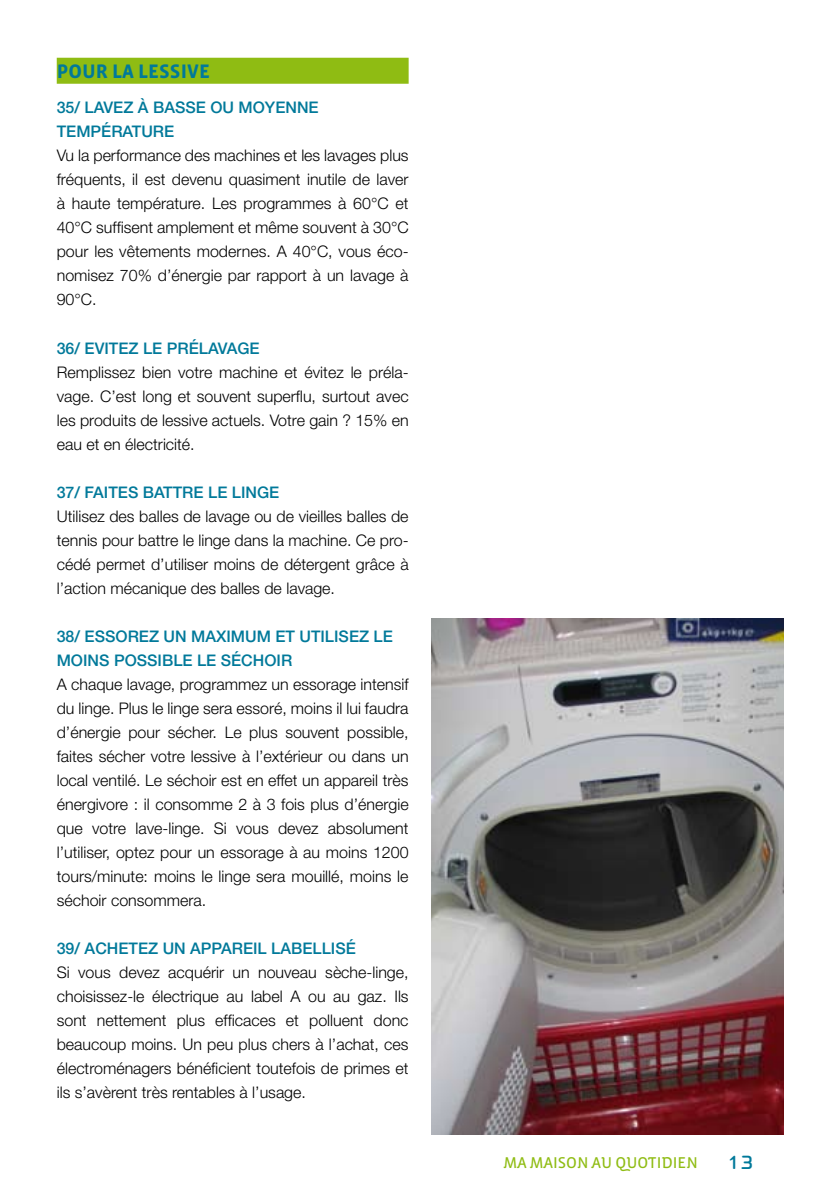
<style>
.page{position:relative;width:840px;height:1191px;background:#fff}
.page>*{position:absolute;margin:0;border:0;box-sizing:border-box;transform-origin:0 0}
.t1{font:700 20px "Vista Sans";color:#00799a}
.t2{font:300 16px/24px "Helvetica Neue";color:#000;text-align:justify}
.t3{font:500 16px/24px "Helvetica Neue";color:#00799a}
.t4{font:16px "Vista Sans Alt Reg";color:#8fbc13}
.s1{font-family:"Cholla Unicase";font-size:28px;color:#00799a}
</style>
<div class="page">
<div style="left:57px;top:58px;width:351px;height:26px;background:#8fbc13"></div>
<img style="left:431px;top:618px;width:351px;height:516px">
<p class="t1" style="left:57px;top:61px;width:154px">POUR LA LESSIVE</p>
<p class="t3" style="left:57px;top:96px;width:263px">35/ LAVEZ À BASSE OU MOYENNE<br>TEMPÉRATURE</p>
<p class="t2" style="left:57px;top:143px;width:353px">Vu la performance des machines et les lavages plus fréquents, il est devenu quasiment inutile de laver à haute température. Les programmes à 60°C et 40°C suffisent amplement et même souvent à 30°C pour les vêtements modernes. A 40°C, vous éco&shy;nomisez 70% d’énergie par rapport à un lavage à 90°C.</p>
<p class="t3" style="left:57px;top:336px;width:204px">36/ EVITEZ LE PRÉLAVAGE</p>
<p class="t2" style="left:57px;top:359px;width:353px">Remplissez bien votre machine et évitez le préla&shy;vage. C’est long et souvent superflu, surtout avec les produits de lessive actuels. Votre gain ? 15% en eau et en électricité.</p>
<p class="t3" style="left:57px;top:480px;width:224px">37/ FAITES BATTRE LE LINGE</p>
<p class="t2" style="left:57px;top:503px;width:353px">Utilisez des balles de lavage ou de vieilles balles de tennis pour battre le linge dans la machine. Ce pro&shy;cédé permet d’utiliser moins de détergent grâce à l’action mécanique des balles de lavage.</p>
<p class="t3" style="left:57px;top:624px;width:337px">38/ ESSOREZ UN MAXIMUM ET UTILISEZ LE<br>MOINS POSSIBLE LE SÉCHOIR</p>
<p class="t2" style="left:57px;top:671px;width:353px">A chaque lavage, programmez un essorage intensif du linge. Plus le linge sera essoré, moins il lui faudra d’énergie pour sécher. Le plus souvent possible, faites sécher votre lessive à l’extérieur ou dans un local ventilé. Le séchoir est en effet un appareil très énergivore : il consomme 2 à 3 fois plus d’énergie que votre lave-linge. Si vous devez absolument l’utiliser, optez pour un essorage à au moins 1200 tours/minute: moins le linge sera mouillé, moins le séchoir consommera.</p>
<p class="t3" style="left:57px;top:936px;width:300px">39/ ACHETEZ UN APPAREIL LABELLISÉ</p>
<p class="t2" style="left:57px;top:959px;width:353px">Si vous devez acquérir un nouveau sèche-linge, choisissez-le électrique au label A ou au gaz. Ils sont nettement plus efficaces et polluent donc beaucoup moins. Un peu plus chers à l’achat, ces électroménagers bénéficient toutefois de primes et ils s’avèrent très rentables à l’usage.</p>
<p class="t4" style="left:503px;top:1154px;width:235px">MA MAISON AU QUOTIDIEN <span class="s1">13</span></p>
</div>
